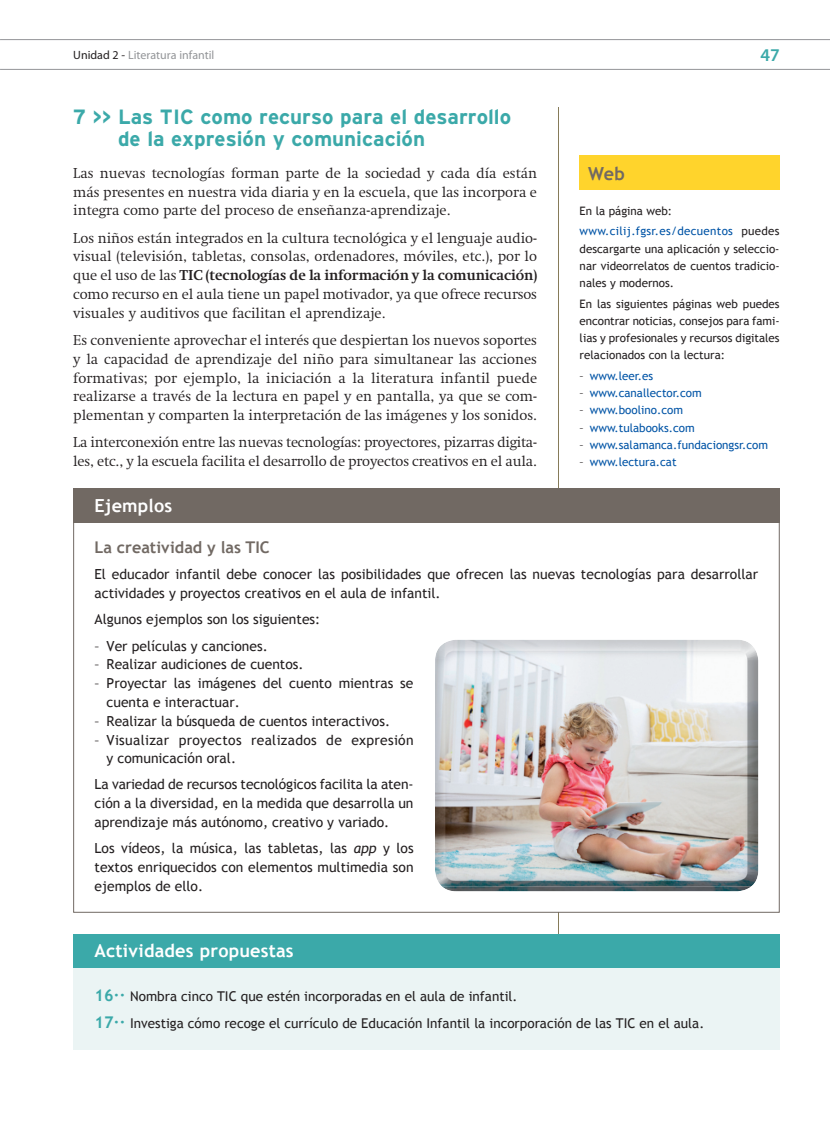
<style>
.page{position:relative;width:830px;height:1124px;background:#fff}
.page>*{position:absolute;margin:0;border:0;box-sizing:border-box;transform-origin:0 0}
.t1{font:700 20.7px/22.5px "Interstate";color:#3ba9a9}
.t2{font:700 18px "Trebuchet MS";letter-spacing:.01em;color:#fff}
.t3{font:700 18px "Trebuchet MS";color:#716963}
.t4{font:600 18px "Myriad Pro";color:#3ba9a9}
.t5{font:700 16.2px "Trebuchet MS";color:#716963}
.t6{font:300 14.7px/18.8px "Swift LT Std";color:#231f20;text-align:justify}
.t7{font:13.8px/18.8px "Trebuchet MS";color:#231f20}
.t8{font:13.8px/18.8px "Trebuchet MS";letter-spacing:.02em;color:#231f20}
.t9{font:13.5px/27.3px "Trebuchet MS";color:#231f20}
.t10{font:12px "Myriad Pro";color:#939598}
.t11{font:11.7px/17.2px "Trebuchet MS";color:#231f20;text-align:justify}
.t12{font:11.7px "Trebuchet MS";color:#0154a6}
.t13{font:11.7px/20.4px "Trebuchet MS";letter-spacing:.025em;color:#0154a6}
.s1{color:#231f20}
.s2{font-weight:700}
.s3{font-style:italic}
.s4{font-weight:700;font-size:16.2px;color:#3ba9a9}
</style>
<div class="page">
<hr style="left:1px;top:39px;width:828px;height:1px;background:#939598">
<hr style="left:1px;top:69px;width:828px;height:1px;background:#939598">
<hr style="left:558px;top:107px;width:1px;height:942px;background:#867b59">
<div style="left:73px;top:933px;width:706px;height:116px;background:#ebf4f4"></div>
<div style="left:73px;top:933px;width:706px;height:33px;background:#3ba9a9"></div>
<div style="left:579px;top:155px;width:200px;height:34px;background:#ffd42c"></div>
<div style="left:73px;top:488px;width:706px;height:34px;background:#716963"></div>
<img style="left:442px;top:886px;width:309px;height:5px">
<img style="left:435px;top:640px;width:323px;height:246px">
<p class="t10" style="left:73px;top:50px;width:143px"><span class="s1">Unidad 2 -</span> Literatura infantil</p>
<p class="t4" style="left:760px;top:48px;width:21px">47</p>
<p class="t1" style="left:118px;top:107px;width:394px;text-indent:-45px">7 &gt;&gt; Las TIC como recurso para el desarrollo de la expresión y comunicación</p>
<p class="t6" style="left:73px;top:165px;width:465px">Las nuevas tecnologías forman parte de la sociedad y cada día están más presentes en nuestra vida diaria y en la escuela, que las incorpora e integra como parte del proceso de enseñanza-aprendizaje.</p>
<p class="t6" style="left:73px;top:230px;width:465px">Los niños están integrados en la cultura tecnológica y el lenguaje audio&shy;visual (televisión, tabletas, consolas, ordenadores, móviles, etc.), por lo que el uso de las <span class="s2">TIC (tecnologías de la información y la comunicación) </span>como recurso en el aula tiene un papel motivador, ya que ofrece recursos visuales y auditivos que facilitan el aprendizaje.</p>
<p class="t6" style="left:73px;top:332px;width:465px">Es conveniente aprovechar el interés que despiertan los nuevos soportes y la capacidad de aprendizaje del niño para simultanear las acciones formativas; por ejemplo, la iniciación a la literatura infantil puede realizarse a través de la lectura en papel y en pantalla, ya que se com&shy;plementan y comparten la interpretación de las imágenes y los sonidos.</p>
<p class="t6" style="left:73px;top:434px;width:465px">La interconexión entre las nuevas tecnologías: proyectores, pizarras digita&shy;les, etc., y la escuela facilita el desarrollo de proyectos creativos en el aula.</p>
<p class="t3" style="left:588px;top:163px;width:38px">Web</p>
<p class="t13" style="left:579px;top:200px;width:201px"><span class="s1">En la página web: </span>www.cilij.fgsr.es/decuentos <span class="s1">puedes</span></p>
<p class="t11" style="left:579px;top:240px;width:201px">descargarte una aplicación y seleccio&shy;nar videorrelatos de cuentos tradicio&shy;nales y modernos.</p>
<p class="t11" style="left:579px;top:294px;width:201px">En las siguientes páginas web puedes encontrar noticias, consejos para fami&shy;lias y profesionales y recursos digitales relacionados con la lectura:</p>
<p class="t12" style="left:579px;top:369px;width:75px"><span class="s1">–</span> www.leer.es</p>
<p class="t12" style="left:579px;top:386px;width:124px"><span class="s1">–</span> www.canallector.com</p>
<p class="t12" style="left:579px;top:403px;width:105px"><span class="s1">–</span> www.boolino.com</p>
<p class="t12" style="left:579px;top:420px;width:116px"><span class="s1">–</span> www.tulabooks.com</p>
<p class="t12" style="left:579px;top:438px;width:190px"><span class="s1">–</span> www.salamanca.fundaciongsr.com</p>
<p class="t12" style="left:579px;top:455px;width:98px"><span class="s1">–</span> www.lectura.cat</p>
<p class="t2" style="left:94px;top:495px;width:79px">Ejemplos</p>
<p class="t5" style="left:94px;top:538px;width:177px">La creatividad y las TIC</p>
<p class="t7" style="left:94px;top:565px;width:665px">El educador infantil debe conocer las posibilidades que ofrecen las nuevas tecnologías para desarrollar actividades y proyectos creativos en el aula de infantil.</p>
<p class="t7" style="left:94px;top:610px;width:227px">Algunos ejemplos son los siguientes:</p>
<p class="t7" style="left:94px;top:636px;width:175px">– Ver películas y canciones.</p>
<p class="t7" style="left:94px;top:655px;width:210px">– Realizar audiciones de cuentos.</p>
<p class="t7" style="left:107px;top:673px;width:308px;text-indent:-12px">– Proyectar las imágenes del cuento mientras se cuenta e interactuar.</p>
<p class="t7" style="left:94px;top:711px;width:297px">– Realizar la búsqueda de cuentos interactivos.</p>
<p class="t8" style="left:107px;top:730px;width:308px;text-indent:-12px">– Visualizar proyectos realizados de expresión y comunicación oral.</p>
<p class="t7" style="left:94px;top:775px;width:320px;text-align:justify">La variedad de recursos tecnológicos facilita la aten&shy;ción a la diversidad, en la medida que desarrolla un aprendizaje más autónomo, creativo y variado.</p>
<p class="t7" style="left:94px;top:838px;width:320px;text-align:justify">Los vídeos, la música, las tabletas, las <span class="s3">app</span> y los textos enriquecidos con elementos multimedia son ejemplos de ello.</p>
<p class="t2" style="left:94px;top:939px;width:200px">Actividades propuestas</p>
<p class="t9" style="left:94px;top:982px;width:611px"><span class="s4">16··</span> Nombra cinco TIC que estén incorporadas en el aula de infantil.<br><span class="s4">17··</span> Investiga cómo recoge el currículo de Educación Infantil la incorporación de las TIC en el aula.</p>
</div>
